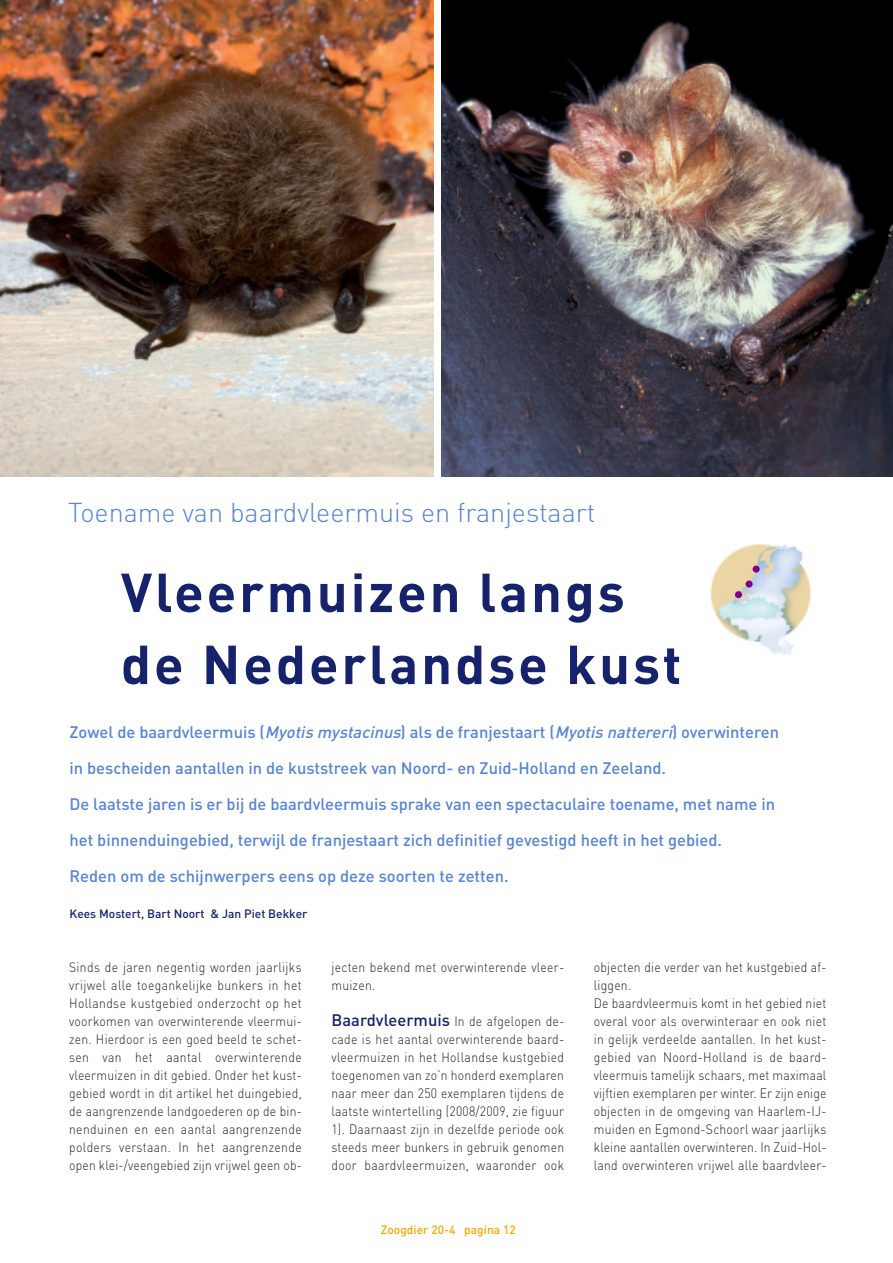
<style>
.page{position:relative;width:893px;height:1263px;background:#fff}
.page>*{position:absolute;margin:0;border:0;box-sizing:border-box;transform-origin:0 0}
.t1{font:700 54px/72px "DIN";letter-spacing:.055em;color:#16226c}
.t2{font:300 27px "DIN";color:#5684d6}
.t3{font:500 16.5px/36px "DIN";color:#5684d6}
.t4{font:300 13.5px/18px "DIN";letter-spacing:.02em;color:#231f20;text-align:justify;scale:.9 1}
.t5{font:500 12px "DIN";color:#16226c}
.t6{font:500 12px "DIN";color:#ffa300}
.s1{font-style:italic}
.s2{font-weight:500;font-size:16.5px;color:#16226c}
</style>
<div class="page">
<img style="left:441px;top:0;width:452px;height:476px">
<img style="left:0;top:0;width:434px;height:476px">
<img style="left:710px;top:544px;width:101px;height:111px">
<div style="left:753px;top:566px;width:7px;height:7px;background:#800080;border-radius:50%"></div>
<div style="left:746px;top:580px;width:7px;height:7px;background:#800080;border-radius:50%"></div>
<div style="left:735px;top:591px;width:7px;height:7px;background:#800080;border-radius:50%"></div>
<h2 class="t2" style="left:68px;top:503px;width:529px">Toename van baardvleermuis en franjestaart</h2>
<h1 class="t1" style="left:121px;top:562px;width:562px">Vleermuizen langs de Nederlandse kust</h1>
<p class="t3" style="left:69px;top:716px;width:711px">Zowel de baardvleermuis (<span class="s1">Myotis mystacinus</span>) als de franjestaart (<span class="s1">Myotis nattereri</span>) overwinteren in bescheiden aantallen in de kuststreek van Noord- en Zuid-Holland en Zeeland.<br>De laatste jaren is er bij de baardvleermuis sprake van een spectaculaire toename, met name in het binnenduingebied, terwijl de franjestaart zich definitief gevestigd heeft in het gebied.<br>Reden om de schijnwerpers eens op deze soorten te zetten.</p>
<p class="t5" style="left:69px;top:909px;width:239px">Kees Mostert, Bart Noort &amp; Jan Piet Bekker</p>
<p class="t4" style="left:69px;top:960px;width:260px">Sinds de jaren negentig worden jaarlijks vrijwel alle toegankelijke bunkers in het Hollandse kustgebied onderzocht op het voorkomen van overwinterende vleermui&shy;zen. Hierdoor is een goed beeld te schet&shy;sen van het aantal overwinterende vleermuizen in dit gebied. Onder het kust&shy;gebied wordt in dit artikel het duingebied, de aangrenzende landgoederen op de bin&shy;nenduinen en een aantal aangrenzende polders verstaan. In het aangrenzende open klei-/veengebied zijn vrijwel geen ob-</p>
<p class="t4" style="left:331px;top:960px;width:260px">jecten bekend met overwinterende vleer&shy;muizen.</p>
<p class="t4" style="left:331px;top:1014px;width:260px"><span class="s2">Baardvleermuis</span> In de afgelopen de&shy;cade is het aantal overwinterende baard&shy;vleermuizen in het Hollandse kustgebied toegenomen van zo’n honderd exemplaren naar meer dan 250 exemplaren tijdens de laatste wintertelling (2008/2009, zie figuur 1). Daarnaast zijn in dezelfde periode ook steeds meer bunkers in gebruik genomen door baardvleermuizen, waaronder ook</p>
<p class="t6" style="left:381px;top:1226px;width:136px">Zoogdier 20-4 pagina 12</p>
<p class="t4" style="left:594px;top:960px;width:260px;text-align:left">objecten die verder van het kustgebied af&shy;liggen.<br>De baardvleermuis komt in het gebied niet overal voor als overwinteraar en ook niet in gelijk verdeelde aantallen. In het kust&shy;gebied van Noord-Holland is de baard&shy;vleermuis tamelijk schaars, met maximaal vijftien exemplaren per winter. Er zijn enige objecten in de omgeving van Haarlem-IJ&shy;muiden en Egmond-Schoorl waar jaarlijks kleine aantallen overwinteren. In Zuid-Hol&shy;land overwinteren vrijwel alle baardvleer-</p>
</div>
